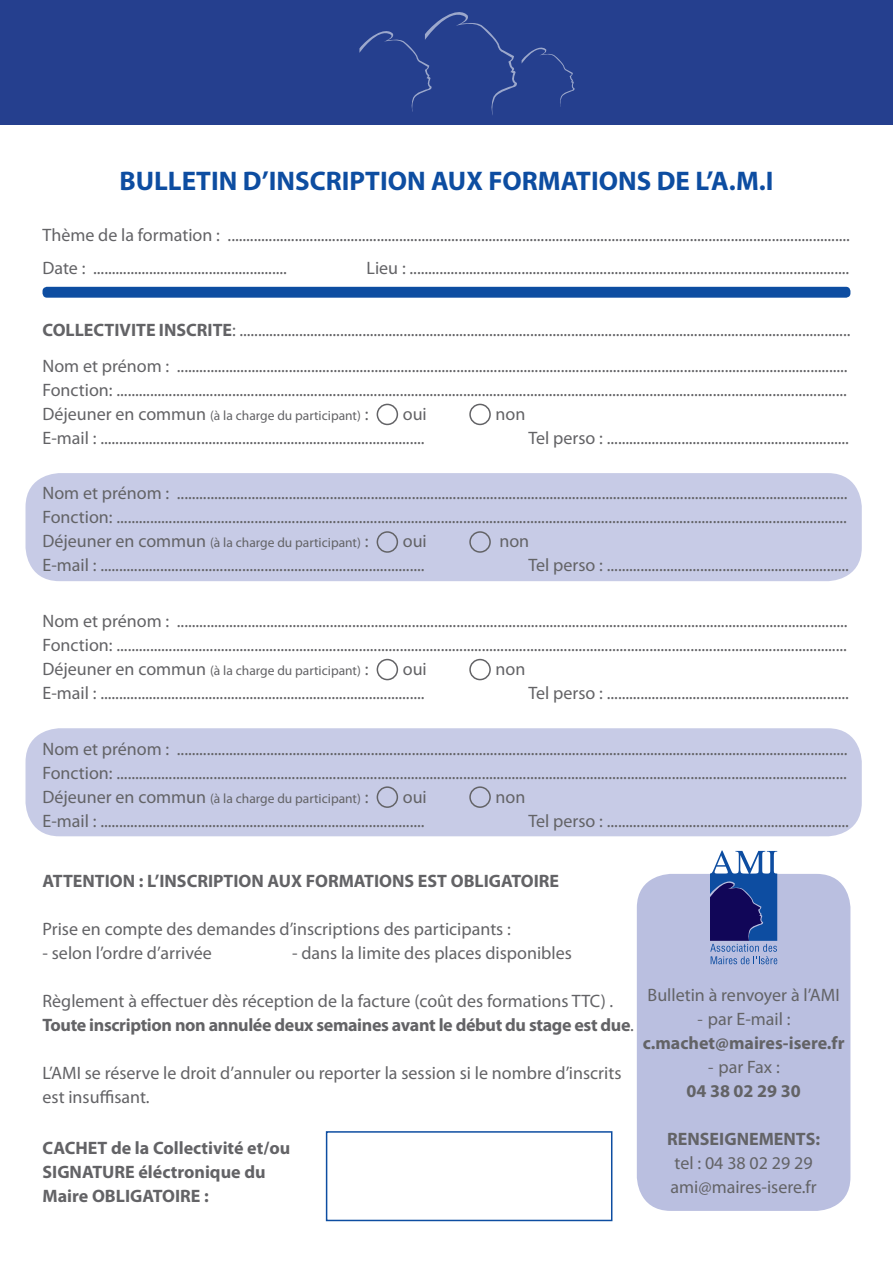
<style>
.page{position:relative;width:893px;height:1263px;background:#fff}
.page>*{position:absolute;margin:0;border:0;box-sizing:border-box;transform-origin:0 0}
.t1{font:700 27px "Myriad Pro";color:#0d4da1}
.bulletin{font:18px/24px "Myriad Pro";color:#636366}
.bulletin-2{font:700 18px/24px "Myriad Pro";color:#636366}
.bulletin-3{font:700 18px "Myriad Pro";letter-spacing:-.02em;color:#636366}
.bulletin-4{font:13.5px "Myriad Pro";color:#636366}
.s1{font-weight:700}
.s2{font-size:18px}
.s3{font-weight:400}
.s4{font-family:"Segoe UI";font-size:16.5px}
</style>
<div class="page">
<div style="left:26px;top:728px;width:836px;height:108px;background:#c7cbe6;border-radius:34px"></div>
<div style="left:26px;top:473px;width:836px;height:108px;background:#c7cbe6;border-radius:34px"></div>
<div style="left:637px;top:874px;width:213px;height:337px;background:#babfe0;border-radius:34px"></div>
<div style="left:0;top:0;width:893px;height:125px;background:#253f8e"></div>
<svg style="left:359px;top:12px;width:216px;height:103px"></svg>
<div style="left:377px;top:404px;width:21px;height:21px;border:2px solid #636366;border-radius:50%"></div>
<div style="left:469px;top:404px;width:22px;height:21px;border:2px solid #636366;border-radius:50%"></div>
<div style="left:377px;top:531px;width:21px;height:22px;border:2px solid #636366;border-radius:50%"></div>
<div style="left:469px;top:531px;width:22px;height:22px;border:2px solid #636366;border-radius:50%"></div>
<div style="left:377px;top:659px;width:21px;height:21px;border:2px solid #636366;border-radius:50%"></div>
<div style="left:469px;top:659px;width:22px;height:21px;border:2px solid #636366;border-radius:50%"></div>
<div style="left:377px;top:786px;width:21px;height:22px;border:2px solid #636366;border-radius:50%"></div>
<div style="left:469px;top:786px;width:22px;height:22px;border:2px solid #636366;border-radius:50%"></div>
<div style="left:43px;top:287px;width:807px;height:11px;background:#0d4da1;border-radius:5px"></div>
<div style="left:326px;top:1131px;width:286px;height:90px;border:2px solid #0d4da1"></div>
<svg style="left:710px;top:850px;width:67px;height:114px"></svg>
<p class="t1" style="left:119px;top:164px;width:656px">BULLETIN D’INSCRIPTION AUX FORMATIONS DE L’A.M.I</p>
<p class="bulletin" style="left:43px;top:223px;width:809px">Thème de la formation : .......................................................................................................................................................................</p>
<p class="bulletin" style="left:43px;top:256px;width:246px">Date : ....................................................</p>
<p class="bulletin" style="left:367px;top:256px;width:484px">Lieu : ......................................................................................................................</p>
<p class="bulletin" style="left:43px;top:317px;width:809px"><span class="s1">COLLECTIVITE INSCRITE</span>: ....................................................................................................................................................................</p>
<p class="bulletin" style="left:43px;top:353px;width:807px">Nom et prénom : ....................................................................................................................................................................................</p>
<p class="bulletin" style="left:43px;top:377px;width:806px">Fonction: ....................................................................................................................................................................................................</p>
<p class="bulletin-4" style="left:43px;top:407px;width:327px"><span class="s2">Déjeuner en commun</span> (à la charge du participant) <span class="s2">:</span></p>
<p class="bulletin" style="left:403px;top:401px;width:26px">oui</p>
<p class="bulletin" style="left:495px;top:401px;width:31px">non</p>
<p class="bulletin" style="left:43px;top:425px;width:384px">E-mail : .......................................................................................</p>
<p class="bulletin" style="left:529px;top:425px;width:322px">Tel perso : .................................................................</p>
<p class="bulletin" style="left:43px;top:481px;width:807px">Nom et prénom : ....................................................................................................................................................................................</p>
<p class="bulletin" style="left:43px;top:505px;width:806px">Fonction: ....................................................................................................................................................................................................</p>
<p class="bulletin-4" style="left:43px;top:534px;width:327px"><span class="s2">Déjeuner en commun</span> (à la charge du participant) <span class="s2">:</span></p>
<p class="bulletin" style="left:403px;top:529px;width:26px">oui</p>
<p class="bulletin" style="left:499px;top:529px;width:31px">non</p>
<p class="bulletin" style="left:43px;top:553px;width:384px">E-mail : .......................................................................................</p>
<p class="bulletin" style="left:529px;top:553px;width:322px">Tel perso : .................................................................</p>
<p class="bulletin" style="left:43px;top:609px;width:807px">Nom et prénom : ....................................................................................................................................................................................</p>
<p class="bulletin" style="left:43px;top:633px;width:806px">Fonction: ....................................................................................................................................................................................................</p>
<p class="bulletin-4" style="left:43px;top:662px;width:327px"><span class="s2">Déjeuner en commun</span> (à la charge du participant) <span class="s2">:</span></p>
<p class="bulletin" style="left:403px;top:657px;width:26px">oui</p>
<p class="bulletin" style="left:495px;top:657px;width:31px">non</p>
<p class="bulletin" style="left:43px;top:681px;width:384px">E-mail : .......................................................................................</p>
<p class="bulletin" style="left:529px;top:681px;width:322px">Tel perso : .................................................................</p>
<p class="bulletin" style="left:43px;top:736px;width:807px">Nom et prénom : ....................................................................................................................................................................................</p>
<p class="bulletin" style="left:43px;top:760px;width:806px">Fonction: ....................................................................................................................................................................................................</p>
<p class="bulletin-4" style="left:43px;top:790px;width:327px"><span class="s2">Déjeuner en commun</span> (à la charge du participant) <span class="s2">:</span></p>
<p class="bulletin" style="left:403px;top:784px;width:26px">oui</p>
<p class="bulletin" style="left:495px;top:784px;width:31px">non</p>
<p class="bulletin" style="left:43px;top:808px;width:384px">E-mail : .......................................................................................</p>
<p class="bulletin" style="left:529px;top:808px;width:322px">Tel perso : .................................................................</p>
<p class="bulletin-2" style="left:43px;top:869px;width:518px">ATTENTION : L’INSCRIPTION AUX FORMATIONS EST OBLIGATOIRE</p>
<p class="bulletin" style="left:43px;top:917px;width:470px">Prise en compte des demandes d’inscriptions des participants :</p>
<p class="bulletin" style="left:43px;top:941px;width:171px">- selon l’ordre d’arrivée</p>
<p class="bulletin" style="left:292px;top:941px;width:281px">- dans la limite des places disponibles</p>
<p class="bulletin" style="left:43px;top:989px;width:572px">Règlement à effectuer dès réception de la facture (coût des formations TTC) .</p>
<p class="bulletin-3" style="left:43px;top:1013px;width:593px">Toute inscription non annulée deux semaines avant le début du stage est due<span class="s3">.</span></p>
<p class="bulletin" style="left:43px;top:1061px;width:581px">L’AMI se réserve le droit d’annuler ou reporter la session si le nombre d’inscrits est insuffisant.</p>
<p class="bulletin-2" style="left:43px;top:1135px;width:249px">CACHET de la Collectivité et/ou</p>
<p class="bulletin-2" style="left:43px;top:1159px;width:225px">SIGNATURE éléctronique du<br>Maire OBLIGATOIRE :</p>
<p class="bulletin" style="left:648px;top:983px;width:194px">Bulletin à renvoyer à l’AMI</p>
<p class="bulletin" style="left:697px;top:1007px;width:95px"><span class="s4">-</span> par E-mail :</p>
<p class="bulletin-2" style="left:643px;top:1030px;width:203px">c.machet@maires-isere.fr</p>
<p class="bulletin" style="left:707px;top:1055px;width:74px"><span class="s4">-</span> par Fax :</p>
<p class="bulletin-2" style="left:686px;top:1078px;width:116px">04 38 02 29 30</p>
<p class="bulletin-2" style="left:667px;top:1126px;width:154px">RENSEIGNEMENTS:</p>
<p class="bulletin" style="left:675px;top:1151px;width:140px">tel : 04 38 02 29 29</p>
<p class="bulletin" style="left:671px;top:1175px;width:148px">ami@maires-isere.fr</p>
</div>
